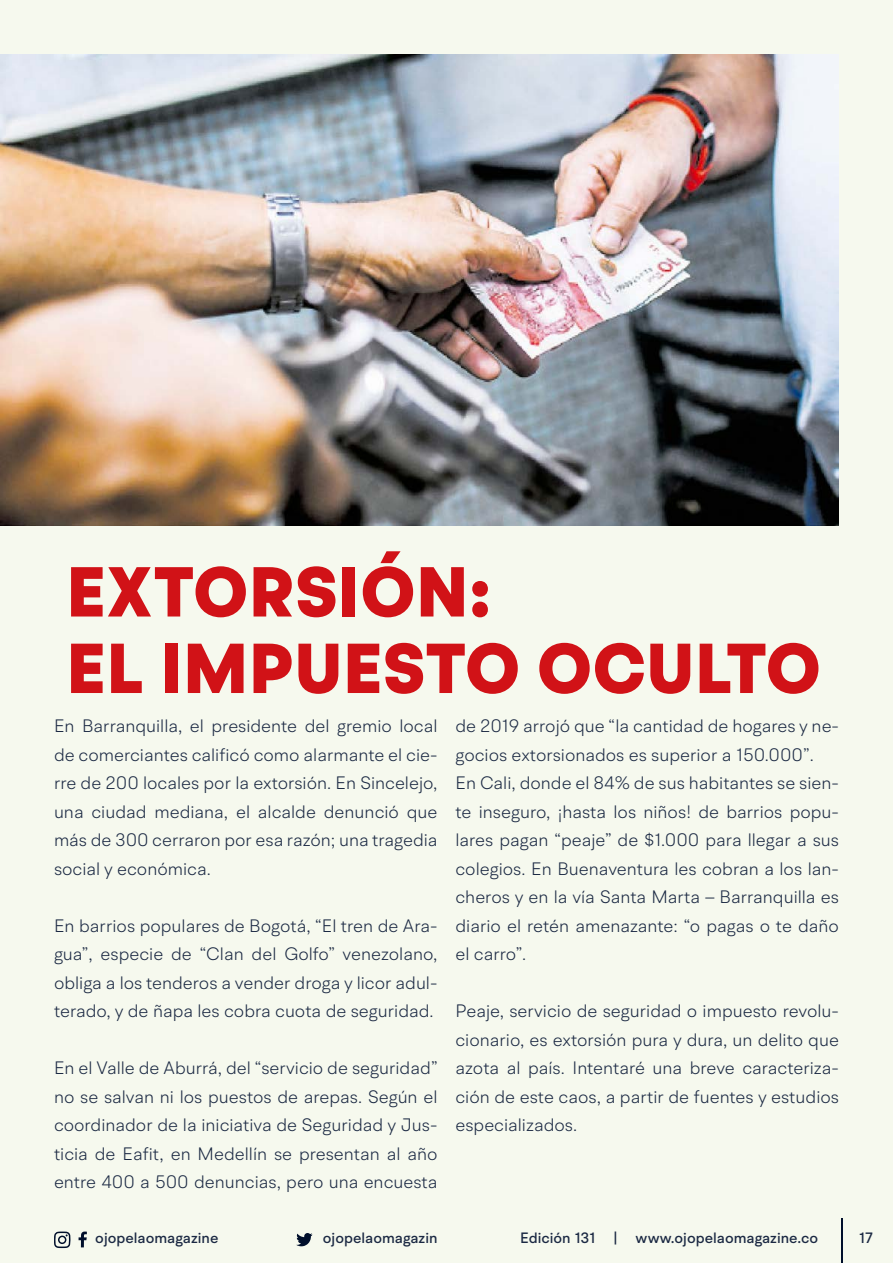
<style>
.page{position:relative;width:893px;height:1263px;background:#f6f9ee}
.page>*{position:absolute;margin:0;border:0;box-sizing:border-box;transform-origin:0 0}
.t1{font:900 70.5px/76.5px "BR Hendrix";letter-spacing:.01em;color:#d11217}
.t2{font:300 18px/28.5px "BR Hendrix";color:#1b2943;text-align:justify}
.t3{font:500 15px "BR Hendrix";color:#1b2943}
</style>
<div class="page">
<svg style="left:296px;top:1233px;width:17px;height:13px"></svg>
<svg style="left:79px;top:1231px;width:8px;height:16px"></svg>
<svg style="left:54px;top:1231px;width:17px;height:17px"></svg>
<hr style="left:841px;top:1219px;width:1px;height:44px;background:#000f2b">
<img style="left:0;top:54px;width:839px;height:472px">
<h1 class="t1" style="left:66px;top:556px;width:756px">EXTORSIÓN:<br>EL IMPUESTO OCULTO</h1>
<p class="t2" style="left:54px;top:712px;width:385px">En Barranquilla, el presidente del gremio local de comerciantes calificó como alarmante el cie&shy;rre de 200 locales por la extorsión. En Sincelejo, una ciudad mediana, el alcalde denunció que más de 300 cerraron por esa razón; una tragedia social y económica.</p>
<p class="t2" style="left:54px;top:911px;width:385px">En barrios populares de Bogotá, “El tren de Ara&shy;gua”, especie de “Clan del Golfo” venezolano, obliga a los tenderos a vender droga y licor adul&shy;terado, y de ñapa les cobra cuota de seguridad.</p>
<p class="t2" style="left:54px;top:1054px;width:385px">En el Valle de Aburrá, del “servicio de seguridad” no se salvan ni los puestos de arepas. Según el coordinador de la iniciativa de Seguridad y Jus&shy;ticia de Eafit, en Medellín se presentan al año entre 400 a 500 denuncias, pero una encuesta</p>
<p class="t2" style="left:455px;top:711px;width:385px;text-align:left">de 2019 arrojó que “la cantidad de hogares y ne&shy;gocios extorsionados es superior a 150.000”.<br>En Cali, donde el 84% de sus habitantes se sien&shy;te inseguro, ¡hasta los niños! de barrios popu&shy;lares pagan “peaje” de $1.000 para llegar a sus colegios. En Buenaventura les cobran a los lan&shy;cheros y en la vía Santa Marta – Barranquilla es diario el retén amenazante: “o pagas o te daño el carro”.</p>
<p class="t2" style="left:455px;top:996px;width:385px">Peaje, servicio de seguridad o impuesto revolu&shy;cionario, es extorsión pura y dura, un delito que azota al país. Intentaré una breve caracteriza&shy;ción de este caos, a partir de fuentes y estudios especializados.</p>
<p class="t3" style="left:95px;top:1229px;width:125px">ojopelaomagazine</p>
<p class="t3" style="left:323px;top:1229px;width:116px">ojopelaomagazin</p>
<p class="t3" style="left:520px;top:1229px;width:299px">Edición 131 | www.ojopelaomagazine.co</p>
<p class="t3" style="left:859px;top:1229px;width:16px">17</p>
</div>
